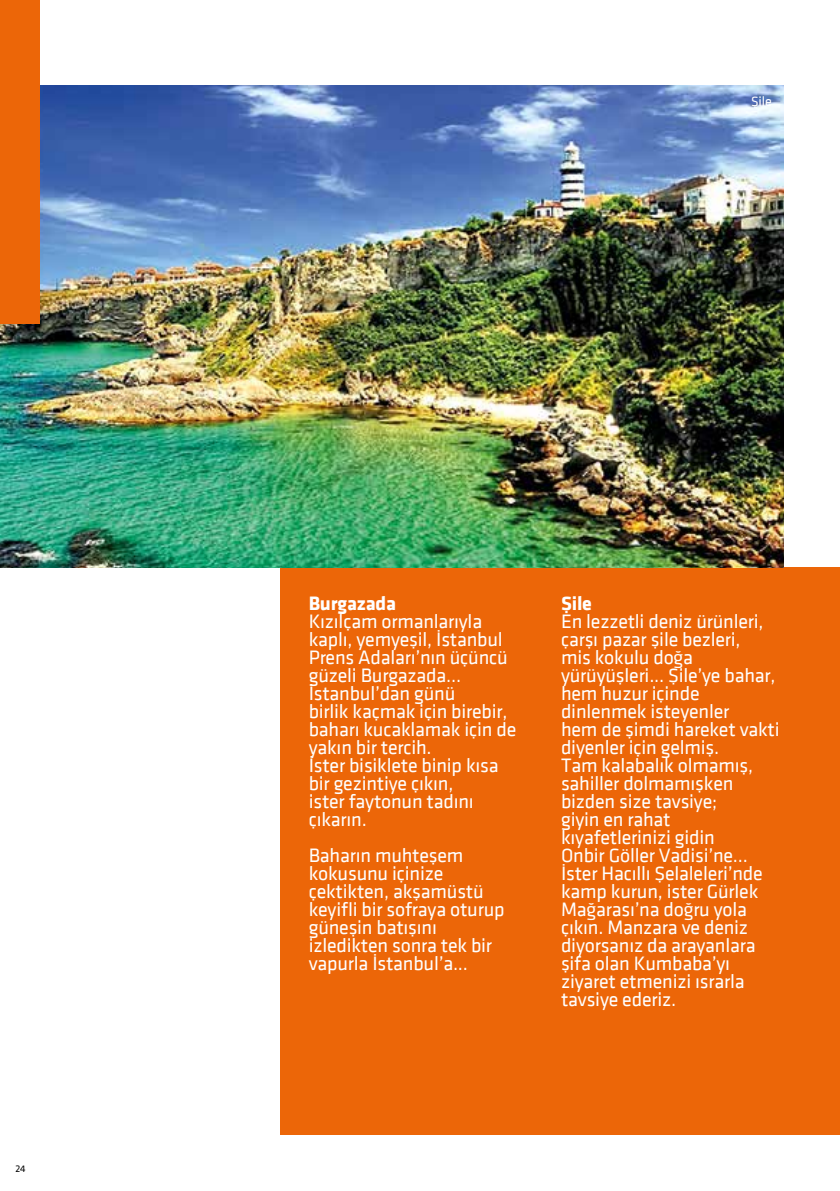
<style>
.page{position:relative;width:840px;height:1191px;background:#fff}
.page>*{position:absolute;margin:0;border:0;box-sizing:border-box;transform-origin:0 0}
.t1{font:20px/18px "Klavika Dot";letter-spacing:-.01em;color:#fff}
.t2{font:700 20px "Klavika Dot";letter-spacing:-.01em;color:#fff}
.t3{font:14px "Klavika Dot";color:#fff}
.t4{font:10px "Klavika Dot";color:#000}
</style>
<div class="page">
<div style="left:280px;top:567px;width:559px;height:567px;background:#ec6608"></div>
<img style="left:0;top:85px;width:782px;height:482px">
<div style="left:0;top:0;width:40px;height:323px;background:#ec6608"></div>
<p class="t4" style="left:15px;top:1164px;width:12px">24</p>
<p class="t3" style="left:750px;top:94px;width:22px">Şile</p>
<p class="t2" style="left:308px;top:592px;width:89px">Burgazada</p>
<p class="t1" style="left:308px;top:612px;width:209px">Kızılçam ormanlarıyla kaplı, yemyeşil, İstanbul<br>Prens Adaları’nın üçüncü güzeli Burgazada...<br>İstanbul’dan günü<br>birlik kaçmak için birebir, baharı kucaklamak için de yakın bir tercih.<br>İster bisiklete binip kısa bir gezintiye çıkın,<br>ister faytonun tadını çıkarın.</p>
<p class="t1" style="left:308px;top:846px;width:197px">Baharın muhteşem kokusunu içinize çektikten, akşamüstü keyifli bir sofraya oturup güneşin batışını izledikten sonra tek bir vapurla İstanbul’a...</p>
<p class="t2" style="left:560px;top:592px;width:32px">Şile</p>
<p class="t1" style="left:560px;top:612px;width:220px">En lezzetli deniz ürünleri, çarşı pazar şile bezleri,<br>mis kokulu doğa yürüyüşleri... Şile’ye bahar, hem huzur içinde dinlenmek isteyenler<br>hem de şimdi hareket vakti diyenler için gelmiş.<br>Tam kalabalık olmamış, sahiller dolmamışken bizden size tavsiye;<br>giyin en rahat kıyafetlerinizi gidin<br>Onbir Göller Vadisi’ne...<br>İster Hacıllı Şelaleleri’nde kamp kurun, ister Gürlek<br>Mağarası’na doğru yola çıkın. Manzara ve deniz diyorsanız da arayanlara şifa olan Kumbaba’yı ziyaret etmenizi ısrarla tavsiye ederiz.</p>
</div>
